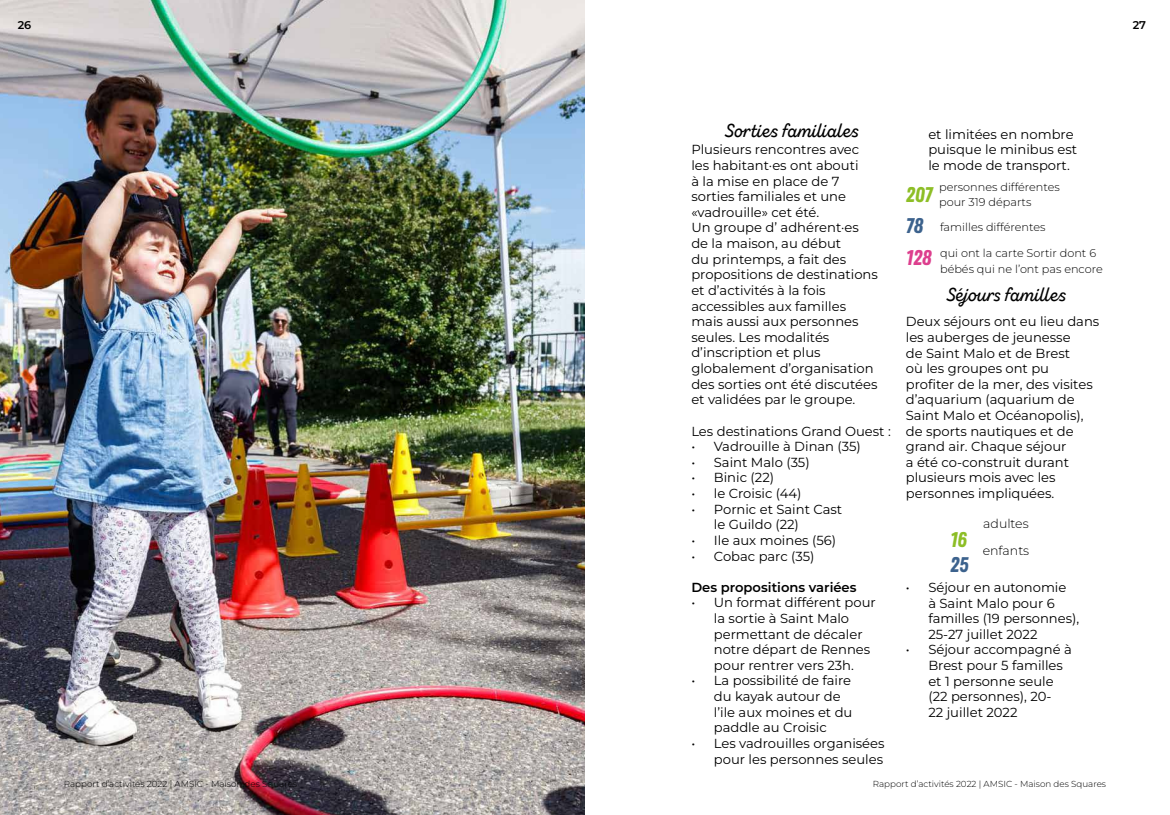
<style>
.page{position:relative;width:1170px;height:815px;background:#fff}
.page>*{position:absolute;margin:0;border:0;box-sizing:border-box;transform-origin:0 0}
.t1{font:21.25px "Zing Rust Demo Base";color:#8dbe26}
.t2{font:21.25px "Zing Rust Demo Base";color:#3c628d}
.t3{font:21.25px "Zing Rust Demo Base";color:#dd3f8e}
.t4{font:18.75px "Zing Script Rust SB Demo Base";color:#000}
.t5{font:13.12px/15.6px "Montserrat";color:#000}
.t6{font:600 13.12px "Montserrat";color:#000}
.t7{font:300 12.5px "Montserrat";color:#000}
.t8{font:300 11.25px/15.6px "Montserrat";color:#000}
.t9{font:600 11.25px "Montserrat";color:#000}
.t10{font:300 8.75px "Montserrat";color:#000}
</style>
<div class="page">
<img style="left:0;top:0;width:585px;height:815px">
<p class="t9" style="left:18px;top:17px;width:15px">26</p>
<p class="t9" style="left:1132px;top:17px;width:15px">27</p>
<h2 class="t4" style="left:724px;top:118px;width:133px">Sorties familiales</h2>
<p class="t5" style="left:691px;top:142px;width:188px">Plusieurs rencontres avec les habitant·es ont abouti<br>à la mise en place de 7 sorties familiales et une «vadrouille» cet été.<br>Un groupe d’ adhérent·es de la maison, au début<br>du printemps, a fait des propositions de destinations et d’activités à la fois accessibles aux familles mais aussi aux personnes seules. Les modalités d’inscription et plus globalement d’organisation des sorties ont été discutées et validées par le groupe.</p>
<p class="t5" style="left:691px;top:423px;width:201px">Les destinations Grand Ouest :</p>
<p class="t5" style="left:691px;top:438px;width:171px">• Vadrouille à Dinan (35)</p>
<p class="t5" style="left:691px;top:454px;width:120px">• Saint Malo (35)</p>
<p class="t5" style="left:691px;top:470px;width:84px">• Binic (22)</p>
<p class="t5" style="left:691px;top:485px;width:112px">• le Croisic (44)</p>
<p class="t5" style="left:713px;top:501px;width:130px;text-indent:-22px">• Pornic et Saint Cast le Guildo (22)</p>
<p class="t5" style="left:691px;top:532px;width:146px">• Ile aux moines (56)</p>
<p class="t5" style="left:691px;top:548px;width:125px">• Cobac parc (35)</p>
<p class="t6" style="left:691px;top:578px;width:167px">Des propositions variées</p>
<p class="t5" style="left:713px;top:595px;width:163px;text-indent:-22px">• Un format différent pour la sortie à Saint Malo permettant de décaler notre départ de Rennes pour rentrer vers 23h.</p>
<p class="t5" style="left:713px;top:673px;width:140px;text-indent:-22px">• La possibilité de faire du kayak autour de l’ile aux moines et du paddle au Croisic</p>
<p class="t5" style="left:691px;top:735px;width:195px;text-align:right">• Les vadrouilles organisées pour les personnes seules</p>
<p class="t5" style="left:928px;top:126px;width:150px">et limitées en nombre puisque le minibus est le mode de transport.</p>
<p class="t8" style="left:939px;top:179px;width:122px">personnes différentes pour 319 départs</p>
<p class="t8" style="left:940px;top:218px;width:107px">familles différentes</p>
<p class="t8" style="left:940px;top:245px;width:164px">qui ont la carte Sortir dont 6 bébés qui ne l’ont pas encore</p>
<h1 class="t1" style="left:905px;top:182px;width:28px">207</h1>
<h1 class="t2" style="left:905px;top:214px;width:19px">78</h1>
<h1 class="t3" style="left:905px;top:245px;width:27px">128</h1>
<h2 class="t4" style="left:946px;top:283px;width:119px">Séjours familles</h2>
<p class="t5" style="left:905px;top:313px;width:195px">Deux séjours ont eu lieu dans les auberges de jeunesse<br>de Saint Malo et de Brest<br>où les groupes ont pu profiter de la mer, des visites d’aquarium (aquarium de<br>Saint Malo et Océanopolis), de sports nautiques et de grand air. Chaque séjour<br>a été co-construit durant plusieurs mois avec les personnes impliquées.</p>
<p class="t7" style="left:983px;top:515px;width:47px">adultes</p>
<p class="t7" style="left:982px;top:542px;width:48px">enfants</p>
<p class="t5" style="left:928px;top:579px;width:152px;text-indent:-22px">• Séjour en autonomie<br>à Saint Malo pour 6 familles (19 personnes),<br>25-27 juillet 2022</p>
<p class="t5" style="left:928px;top:642px;width:145px;text-indent:-22px">• Séjour accompagné à<br>Brest pour 5 familles et 1 personne seule (22 personnes), 20-<br>22 juillet 2022</p>
<h1 class="t1" style="left:950px;top:527px;width:18px">16</h1>
<h1 class="t2" style="left:950px;top:552px;width:20px">25</h1>
<p class="t10" style="left:64px;top:778px;width:235px">Rapport d’activités 2022 | AMSIC - Maison des Squares</p>
<p class="t10" style="left:872px;top:778px;width:235px">Rapport d’activités 2022 | AMSIC - Maison des Squares</p>
</div>
